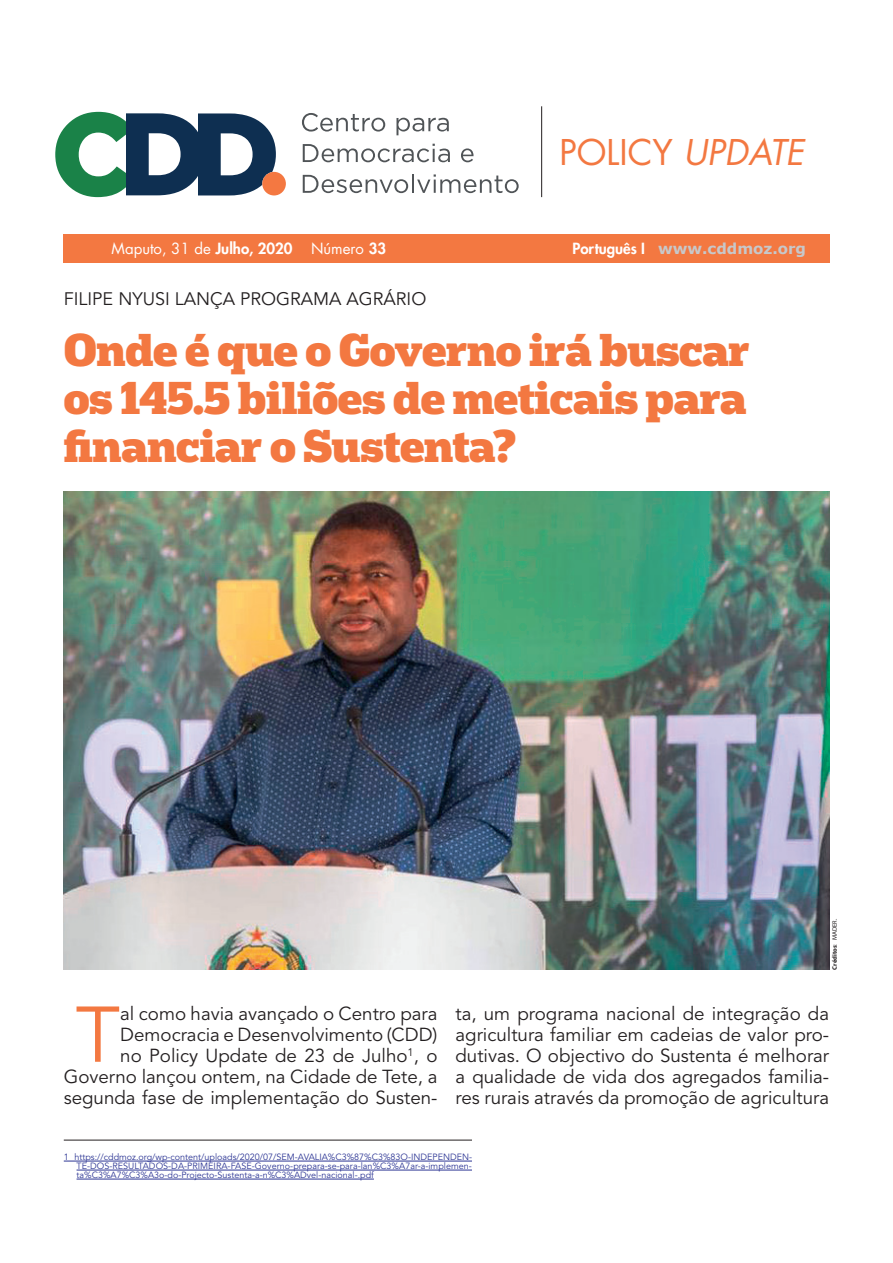
<style>
.page{position:relative;width:893px;height:1263px;background:#fff}
.page>*{position:absolute;margin:0;border:0;box-sizing:border-box;transform-origin:0 0}
.t1{font:78px "Avenir LT Std";color:#f37841}
.t2{font:900 43.5px/48px "Popular";letter-spacing:-.01em;color:#f37841;text-align:justify}
.t3{font:34.5px "Futura LT";color:#f37841}
.t4{font:18.75px/21px "Avenir LT Std";color:#231f20;text-align:right}
.t5{font:18px "Avenir LT Std";color:#231f20}
.t6{font:15px "Futura LT";color:#fff}
.t7{font:700 15px "Verdana";color:#c7c8ca}
.t8{font:9px/9px "Avenir LT Std";color:#2c3594;text-align:justify}
.t9{font:700 9px "Myriad Arabic";color:#231f20}
.s1{font-style:italic}
.s2{font-weight:800}
.s3{font-family:"Futura LT";font-weight:800;color:#fff}
.s4{font-weight:400}
</style>
<div class="page">
<div style="left:64px;top:234px;width:766px;height:28px;background:#f37841"></div>
<svg style="left:55px;top:112px;width:231px;height:85px"></svg>
<svg style="left:302px;top:113px;width:83px;height:19px"></svg>
<svg style="left:396px;top:118px;width:53px;height:17px"></svg>
<svg style="left:303px;top:144px;width:147px;height:18px"></svg>
<svg style="left:461px;top:148px;width:12px;height:14px"></svg>
<svg style="left:303px;top:174px;width:216px;height:19px"></svg>
<hr style="left:541px;top:106px;width:1px;height:91px;background:#231f20">
<img style="left:64px;top:491px;width:765px;height:478px">
<hr style="left:64px;top:1161px;width:408px;height:1px;background:#2c3594">
<hr style="left:77px;top:1170px;width:395px;height:1px;background:#2c3594">
<hr style="left:77px;top:1179px;width:297px;height:1px;background:#2c3594">
<hr style="left:64px;top:1140px;width:408px;height:1px;background:#231f20">
<h3 class="t3" style="left:560px;top:130px;width:246px">POLICY <span class="s1">UPDATE</span></h3>
<p class="t6" style="left:112px;top:239px;width:276px">Maputo, 31 de <span class="s2">Julho, 2020</span> Número <span class="s2">33</span></p>
<p class="t7" style="left:572px;top:238px;width:235px"><span class="s3">Português I</span> www.cddmoz.org</p>
<p class="t5" style="left:64px;top:288px;width:364px">FILIPE NYUSI LANÇA PROGRAMA AGRÁRIO</p>
<h2 class="t2" style="left:64px;top:324px;width:688px">Onde é que o Governo irá buscar os 145.5 biliões de meticais para financiar o Sustenta?</h2>
<p class="t9" style="left:828px;top:969px;width:52px;rotate:-90deg">Créditos<span class="s4">: MADER.</span></p>
<p class="t4" style="left:64px;top:1003px;width:375px">al como havia avançado o Centro para Democracia e Desenvolvimento (CDD)<br>no Policy Update de 23 de Julho<sup>1</sup>, o Governo lançou ontem, na Cidade de Tete, a segunda fase de implementação do Susten-</p>
<p class="t4" style="left:455px;top:1003px;width:375px;text-align:justify">ta, um programa nacional de integração da agricultura familiar em cadeias de valor pro&shy;dutivas. O objectivo do Sustenta é melhorar a qualidade de vida dos agregados familia&shy;res rurais através da promoção de agricultura</p>
<h1 class="t1" style="left:75px;top:990px;width:46px">T</h1>
<p class="t8" style="left:77px;top:1153px;width:397px;text-indent:-13px">1 https://cddmoz.org/wp-content/uploads/2020/07/SEM-AVALIA%C3%87%C3%83O-INDEPENDEN-TE-DOS-RESULTADOS-DA-PRIMEIRA-FASE-Governo-prepara-se-para-lan%C3%A7ar-a-implemen&shy;ta%C3%A7%C3%A3o-do-Projecto-Sustenta-a-n%C3%ADvel-nacional-.pdf</p>
</div>
